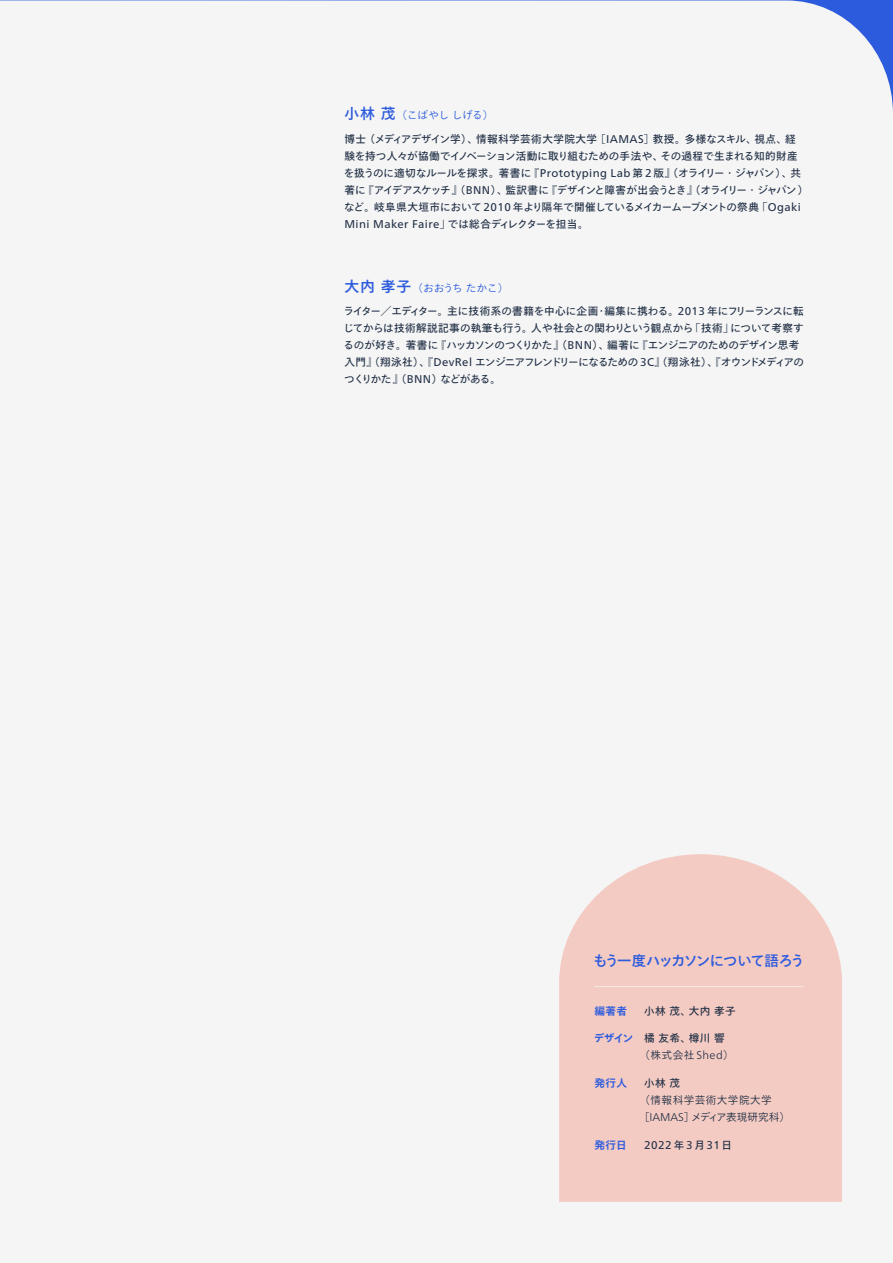
<style>
.page{position:relative;width:893px;height:1263px;background:#fff}
.page>*{position:absolute;margin:0;border:0;box-sizing:border-box;transform-origin:0 0}
.t1{font:500 14.4px "Tazugane Gothic Std N";letter-spacing:-.08em;color:#2c5bdd}
.t2{font:11.25px "Frutiger Neue LTW1 G";letter-spacing:.04em;color:#213046}
.t3{font:10.65px/17px "Tazugane Gothic Std N";letter-spacing:-.04em;color:#213046}
.t4{font:300 10.65px/17px "Tazugane Gothic Std N";letter-spacing:.04em;color:#213046}
.t5{font:300 10.65px "Tazugane Gothic Std N";letter-spacing:-.02em;color:#2c5bdd}
.t6{font:700 10.65px "Tazugane Gothic Std N";letter-spacing:.04em;color:#2c5bdd}
.s1{font-weight:500;font-size:14.85px}
.s2{font-family:"Gothic MB101 Pro"}
.s3{font-family:"Frutiger Neue LTW1 G";font-size:11.25px}
.s4{font-weight:700;color:#2c5bdd}
.s5{font-family:"Gothic MB101 Pro";font-weight:300}
.s6{font-weight:300}
.s7{font-family:"Frutiger Neue LTW1 G";font-weight:300;font-size:11.25px}
.s8{font-weight:400}
.s9{font-family:"Tazugane Gothic Std N";font-size:10.65px}
</style>
<div class="page">
<svg style="left:559px;top:854px;width:283px;height:348px;background:#f4cec7"></svg>
<hr style="left:594px;top:986px;width:210px;height:1px;background:#f5f5f5">
<p class="t5" style="left:344px;top:108px;width:150px"><span class="s1">小林茂</span><span class="s2">（</span>こばやししげる<span class="s2">）</span></p>
<p class="t3" style="left:344px;top:131px;width:466px">博士<span class="s2">（</span>メディアデザイン学<span class="s2">）</span>、情報科学芸術大学院大学［<span class="s3">IAMAS</span>］教授。多様なスキル、視点、経<br>験を持つ人々が協働でイノベーション活動に取り組むための手法や、その過程で生まれる知的財産を扱うのに適切なルールを探求。著書に『<span class="s3">Prototyping Lab</span> 第 <span class="s3">2</span> 版』<span class="s2">（</span>オライリー・ジャパン<span class="s2">）</span>、共著に『アイデアスケッチ』<span class="s2">（</span><span class="s3">BNN</span><span class="s2">）</span>、監訳書に『デザインと障害が出会うとき』<span class="s2">（</span>オライリー・ジャパン<span class="s2">）</span>など。岐阜県大垣市において <span class="s3">2010</span> 年より隔年で開催しているメイカームーブメントの祭典「<span class="s3">Ogaki Mini Maker Faire</span>」では総合ディレクターを担当。</p>
<p class="t5" style="left:344px;top:280px;width:166px"><span class="s1">大内孝子</span><span class="s2">（</span>おおうちたかこ<span class="s2">）</span></p>
<p class="t3" style="left:343px;top:303px;width:462px">ライター／エディター。主に技術系の書籍を中心に企画・編集に携わる。<span class="s3">2013</span> 年にフリーランスに転じてからは技術解説記事の執筆も行う。人や社会との関わりという観点から「技術」について考察するのが好き。著書に『ハッカソンのつくりかた』<span class="s2">（</span><span class="s3">BNN</span><span class="s2">）</span>、編著に『エンジニアのためのデザイン思考入門』<span class="s2">（</span>翔泳社<span class="s2">）</span>、『<span class="s3">DevRel</span> エンジニアフレンドリーになるための <span class="s3">3C</span>』<span class="s2">（</span>翔泳社<span class="s2">）</span>、『オウンドメディアのつくりかた』<span class="s2">（</span><span class="s3">BNN</span><span class="s2">）</span>などがある。</p>
<h1 class="t1" style="left:593px;top:951px;width:213px">もう一度ハッカソンについて語ろう</h1>
<p class="t6" style="left:594px;top:1003px;width:34px">編著者</p>
<p class="t3" style="left:644px;top:1003px;width:93px">小林茂、大内孝子</p>
<p class="t3" style="left:639px;top:1030px;width:96px;text-indent:-46px"><span class="s4">デザイン</span> 橘友希、樽川響<span class="s5">（</span><span class="s6">株式会社</span> <span class="s7">Shed</span><span class="s5">）</span></p>
<p class="t6" style="left:594px;top:1075px;width:34px">発行人</p>
<p class="t4" style="left:639px;top:1075px;width:153px;text-indent:5px"><span class="s8">小林茂<br></span><span class="s2">（</span>情報科学芸術大学院大学［<span class="s3">IAMAS</span>］メディア表現研究科<span class="s2">）</span></p>
<p class="t6" style="left:594px;top:1137px;width:34px">発行日</p>
<p class="t2" style="left:644px;top:1138px;width:89px">2022<span class="s9">年</span>3<span class="s9">月</span>31<span class="s9">日</span></p>
</div>
